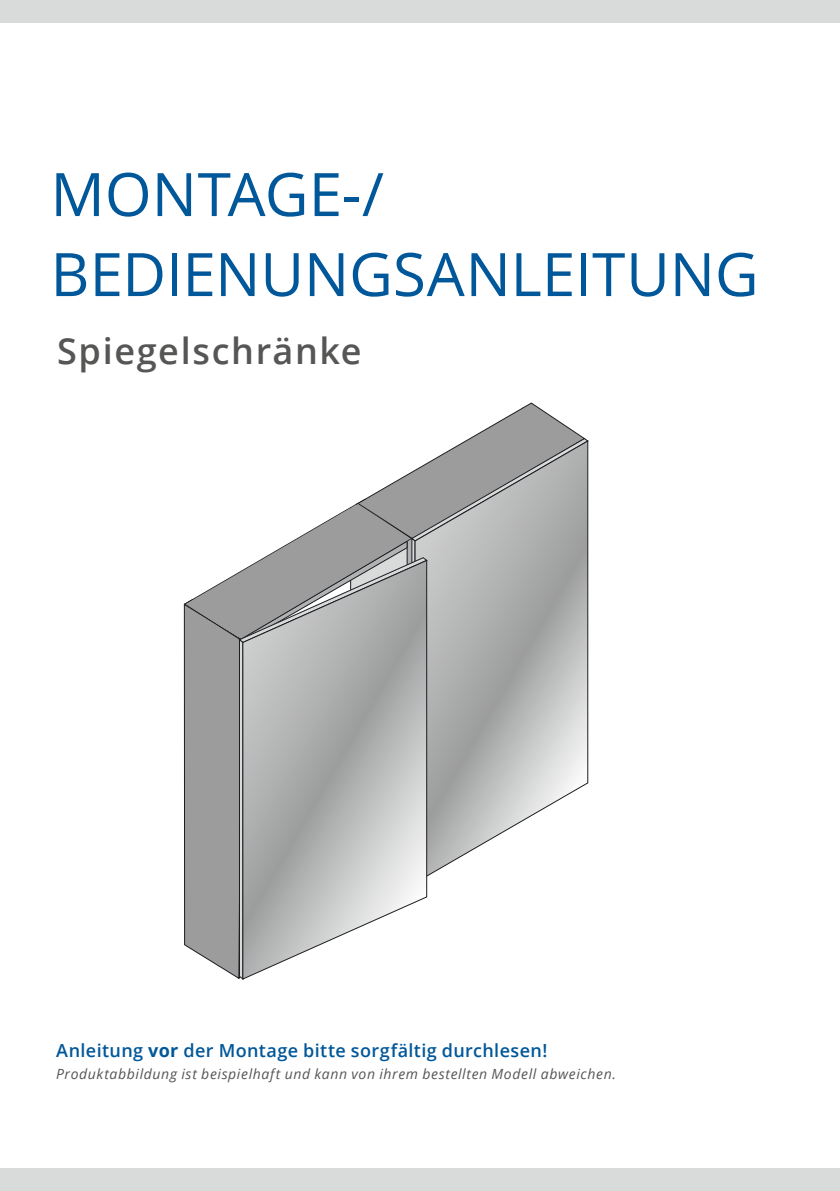
<style>
.page{position:relative;width:840px;height:1191px;background:#fff}
.page>*{position:absolute;margin:0;border:0;box-sizing:border-box;transform-origin:0 0}
.t1{font:60px/80px "Open Sans";color:#005799}
.t2{font:600 36px "Open Sans";letter-spacing:.045em;color:#565655}
.t3{font:600 18px "Open Sans";letter-spacing:.02em;color:#005799}
.t4{font:italic 14px "Open Sans";letter-spacing:.045em;color:#565655}
.s1{font-weight:700}
</style>
<div class="page">
<svg style="left:183px;top:402px;width:406px;height:577px"></svg>
<svg style="left:242px;top:559px;width:185px;height:421px;background:#b9baba"></svg>
<div style="left:0;top:0;width:839px;height:23px;background:#d9dada"></div>
<div style="left:0;top:1168px;width:839px;height:23px;background:#d9dada"></div>
<h1 class="t1" style="left:50px;top:153px;width:709px">MONTAGE-/<br>BEDIENUNGSANLEITUNG</h1>
<h2 class="t2" style="left:57px;top:326px;width:306px">Spiegelschränke</h2>
<p class="t3" style="left:56px;top:1037px;width:492px">Anleitung <span class="s1">vor</span> der Montage bitte sorgfältig durchlesen!</p>
<p class="t4" style="left:56px;top:1064px;width:561px">Produktabbildung ist beispielhaft und kann von ihrem bestellten Modell abweichen.</p>
</div>
